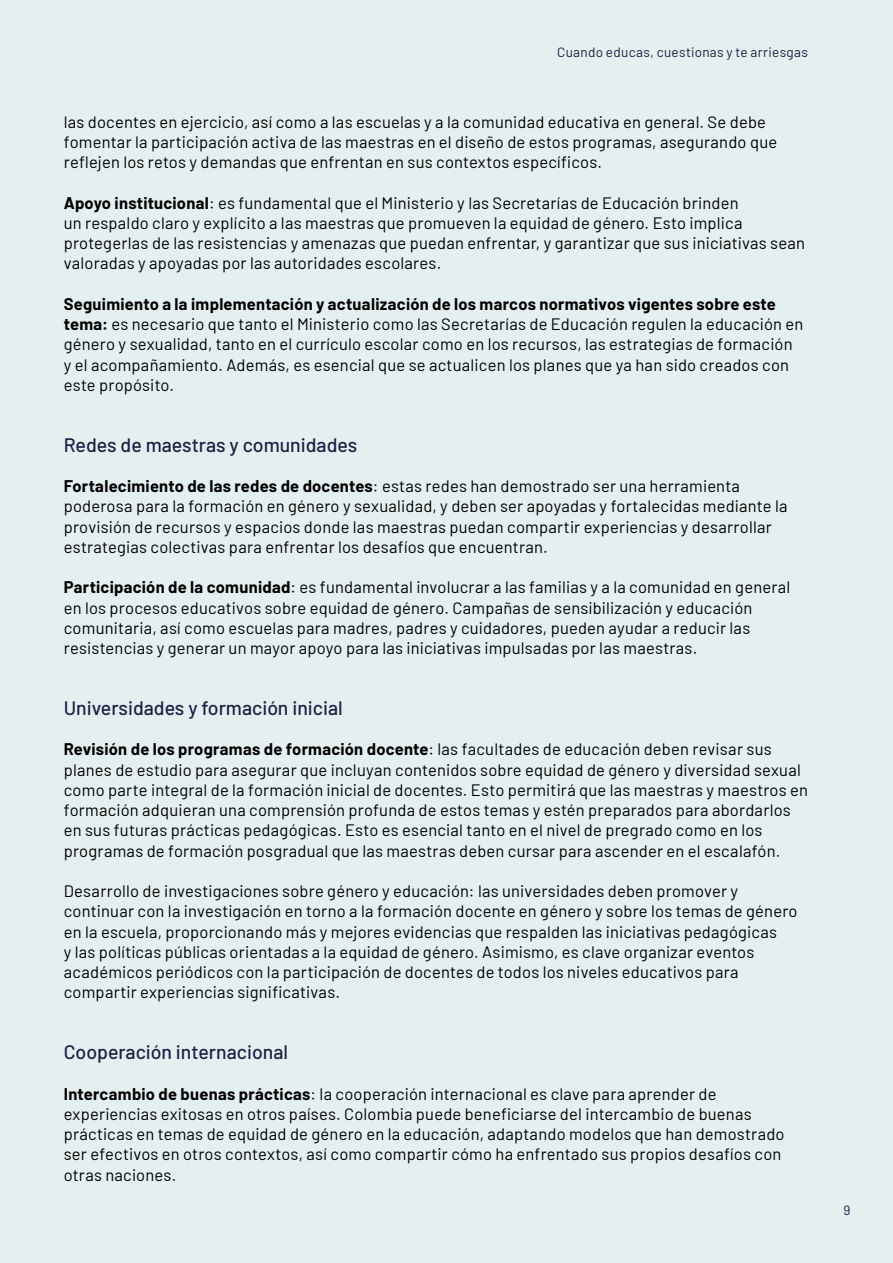
<style>
.page{position:relative;width:893px;height:1263px;background:#e2eeee}
.page>*{position:absolute;margin:0;border:0;box-sizing:border-box;transform-origin:0 0}
.t1{font:500 19.5px "Barlow";color:#1e1e46}
.t2{font:16.5px/20.2px "Barlow";letter-spacing:.015em;color:#000}
.t3{font:13.5px "Barlow";letter-spacing:.025em;color:#1e1e46}
.s1{font-weight:700}
</style>
<div class="page">
<p class="t3" style="left:557px;top:43px;width:252px">Cuando educas, cuestionas y te arriesgas</p>
<p class="t2" style="left:64px;top:110px;width:715px">las docentes en ejercicio, así como a las escuelas y a la comunidad educativa en general. Se debe fomentar la participación activa de las maestras en el diseño de estos programas, asegurando que reflejen los retos y demandas que enfrentan en sus contextos específicos.</p>
<p class="t2" style="left:64px;top:191px;width:743px"><span class="s1">Apoyo institucional</span>: es fundamental que el Ministerio y las Secretarías de Educación brinden<br>un respaldo claro y explícito a las maestras que promueven la equidad de género. Esto implica protegerlas de las resistencias y amenazas que puedan enfrentar, y garantizar que sus iniciativas sean valoradas y apoyadas por las autoridades escolares.</p>
<p class="t2" style="left:64px;top:292px;width:741px"><span class="s1">Seguimiento a la implementación y actualización de los marcos normativos vigentes sobre este tema:</span> es necesario que tanto el Ministerio como las Secretarías de Educación regulen la educación en género y sexualidad, tanto en el currículo escolar como en los recursos, las estrategias de formación y el acompañamiento. Además, es esencial que se actualicen los planes que ya han sido creados con este propósito.</p>
<p class="t1" style="left:64px;top:430px;width:295px">Redes de maestras y comunidades</p>
<p class="t2" style="left:64px;top:475px;width:725px"><span class="s1">Fortalecimiento de las redes de docentes</span>: estas redes han demostrado ser una herramienta poderosa para la formación en género y sexualidad, y deben ser apoyadas y fortalecidas mediante la provisión de recursos y espacios donde las maestras puedan compartir experiencias y desarrollar estrategias colectivas para enfrentar los desafíos que encuentran.</p>
<p class="t2" style="left:64px;top:576px;width:728px"><span class="s1">Participación de la comunidad</span>: es fundamental involucrar a las familias y a la comunidad en general en los procesos educativos sobre equidad de género. Campañas de sensibilización y educación comunitaria, así como escuelas para madres, padres y cuidadores, pueden ayudar a reducir las resistencias y generar un mayor apoyo para las iniciativas impulsadas por las maestras.</p>
<p class="t1" style="left:64px;top:694px;width:281px">Universidades y formación inicial</p>
<p class="t2" style="left:64px;top:738px;width:746px"><span class="s1">Revisión de los programas de formación docente</span>: las facultades de educación deben revisar sus planes de estudio para asegurar que incluyan contenidos sobre equidad de género y diversidad sexual como parte integral de la formación inicial de docentes. Esto permitirá que las maestras y maestros en formación adquieran una comprensión profunda de estos temas y estén preparados para abordarlos en sus futuras prácticas pedagógicas. Esto es esencial tanto en el nivel de pregrado como en los programas de formación posgradual que las maestras deben cursar para ascender en el escalafón.</p>
<p class="t2" style="left:64px;top:880px;width:735px">Desarrollo de investigaciones sobre género y educación: las universidades deben promover y continuar con la investigación en torno a la formación docente en género y sobre los temas de género en la escuela, proporcionando más y mejores evidencias que respalden las iniciativas pedagógicas<br>y las políticas públicas orientadas a la equidad de género. Asimismo, es clave organizar eventos académicos periódicos con la participación de docentes de todos los niveles educativos para compartir experiencias significativas.</p>
<p class="t1" style="left:64px;top:1038px;width:226px">Cooperación internacional</p>
<p class="t2" style="left:64px;top:1082px;width:722px"><span class="s1">Intercambio de buenas prácticas</span>: la cooperación internacional es clave para aprender de experiencias exitosas en otros países. Colombia puede beneficiarse del intercambio de buenas prácticas en temas de equidad de género en la educación, adaptando modelos que han demostrado ser efectivos en otros contextos, así como compartir cómo ha enfrentado sus propios desafíos con otras naciones.</p>
<p class="t3" style="left:843px;top:1200px;width:9px">9</p>
</div>
